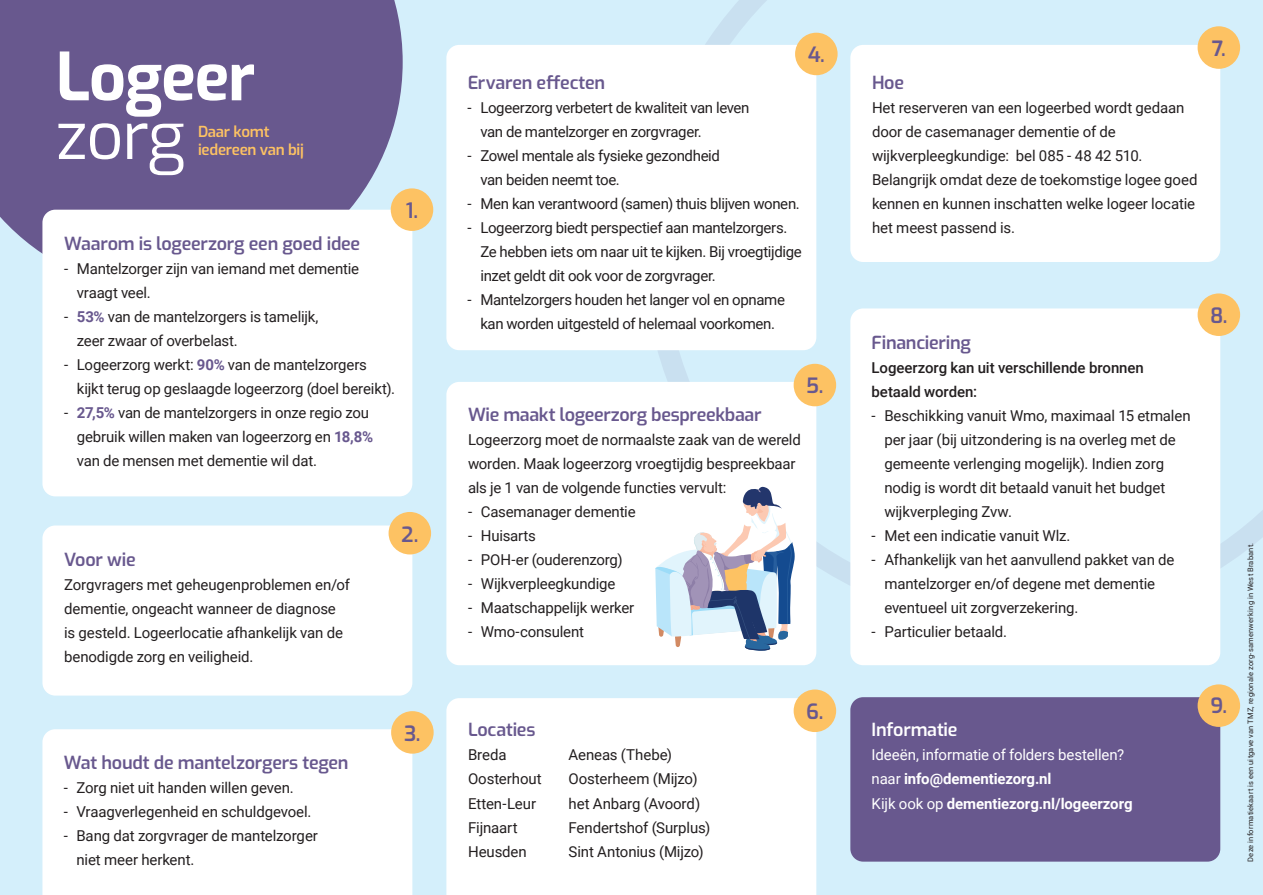
<style>
.page{position:relative;width:1263px;height:895px;background:#d4effb}
.page>*{position:absolute;margin:0;border:0;box-sizing:border-box;transform-origin:0 0}
.t1{font:700 66px "Exo";letter-spacing:-.02em;color:#fff}
.t2{font:66px "Exo";color:#fff}
.t3{font:600 21px "Exo";color:#68588e}
.t4{font:600 18px "Exo";letter-spacing:-.015em;color:#68588e}
.t5{font:600 18px "Exo";letter-spacing:-.015em;color:#fff}
.t6{font:600 15.15px/18.1px "Exo";letter-spacing:-.02em;color:#fdc263}
.t7{font:15px/24px "Roboto";letter-spacing:-.01em;color:#231f20}
.t8{font:15px/24px "Roboto";letter-spacing:-.01em;color:#fff}
.t9{font:500 15px/24px "Roboto";letter-spacing:-.005em;color:#231f20}
.t10{font:7.5px "Roboto";letter-spacing:.025em;color:#231f20}
.s1{font-weight:700;color:#68588e}
.s2{font-weight:700}
</style>
<div class="page">
<svg style="left:658px;top:0;width:605px;height:626px"></svg>
<div style="left:446px;top:45px;width:370px;height:305px;background:#fff;border-radius:13px"></div>
<div style="left:42px;top:729px;width:370px;height:166px;background:#fff"></div>
<div style="left:446px;top:382px;width:370px;height:283px;background:#fff;border-radius:13px"></div>
<div style="left:850px;top:45px;width:370px;height:217px;background:#fff;border-radius:13px"></div>
<div style="left:42px;top:525px;width:370px;height:171px;background:#fff;border-radius:13px"></div>
<div style="left:0;top:0;width:403px;height:254px;background:#68588e"></div>
<div style="left:389px;top:512px;width:42px;height:42px;background:#fdc263;border-radius:50%"></div>
<div style="left:795px;top:33px;width:43px;height:42px;background:#fdc263;border-radius:50%"></div>
<div style="left:391px;top:711px;width:43px;height:43px;background:#fdc263;border-radius:50%"></div>
<div style="left:794px;top:364px;width:42px;height:42px;background:#fdc263;border-radius:50%"></div>
<div style="left:1198px;top:26px;width:42px;height:43px;background:#fdc263;border-radius:50%"></div>
<div style="left:42px;top:210px;width:370px;height:286px;background:#fff;border-radius:13px"></div>
<div style="left:391px;top:188px;width:42px;height:43px;background:#fdc263;border-radius:50%"></div>
<div style="left:446px;top:698px;width:370px;height:197px;background:#fff"></div>
<div style="left:794px;top:689px;width:42px;height:43px;background:#fdc263;border-radius:50%"></div>
<div style="left:850px;top:308px;width:370px;height:357px;background:#fff;border-radius:13px"></div>
<div style="left:1198px;top:293px;width:42px;height:43px;background:#fdc263;border-radius:50%"></div>
<div style="left:850px;top:697px;width:370px;height:165px;background:#68588e;border-radius:13px"></div>
<div style="left:1198px;top:684px;width:42px;height:43px;background:#fdc263;border-radius:50%"></div>
<svg style="left:655px;top:486px;width:140px;height:165px"></svg>
<h1 class="t1" style="left:56px;top:26px;width:201px">Logeer</h1>
<h1 class="t2" style="left:56px;top:86px;width:131px">zorg</h1>
<p class="t6" style="left:198px;top:121px;width:107px">Daar komt iedereen van bij</p>
<p class="t4" style="left:64px;top:230px;width:298px">Waarom is logeerzorg een goed idee</p>
<p class="t7" style="left:77px;top:256px;width:284px;text-indent:-13px">- Mantelzorger zijn van iemand met dementie vraagt veel.</p>
<p class="t7" style="left:77px;top:304px;width:243px;text-indent:-13px">- <span class="s1">53%</span> van de mantelzorgers is tamelijk, zeer zwaar of overbelast.</p>
<p class="t7" style="left:77px;top:352px;width:320px;text-indent:-13px">- Logeerzorg werkt: <span class="s1">90%</span> van de mantelzorgers kijkt terug op geslaagde logeerzorg (doel bereikt).</p>
<p class="t7" style="left:77px;top:400px;width:298px;text-indent:-13px">- <span class="s1">27,5%</span> van de mantelzorgers in onze regio zou gebruik willen maken van logeerzorg en <span class="s1">18,8% </span>van de mensen met dementie wil dat.</p>
<h2 class="t3" style="left:406px;top:195px;width:14px">1.</h2>
<p class="t4" style="left:64px;top:546px;width:73px">Voor wie</p>
<p class="t7" style="left:64px;top:572px;width:287px">Zorgvragers met geheugenproblemen en/of dementie, ongeacht wanneer de diagnose is gesteld. Logeerlocatie afhankelijk van de benodigde zorg en veiligheid.</p>
<p class="t4" style="left:64px;top:749px;width:286px">Wat houdt de mantelzorgers tegen</p>
<p class="t7" style="left:64px;top:775px;width:232px">- Zorg niet uit handen willen geven.</p>
<p class="t7" style="left:64px;top:799px;width:249px">- Vraagverlegenheid en schuldgevoel.</p>
<p class="t7" style="left:76px;top:823px;width:243px;text-indent:-13px">- Bang dat zorgvrager de mantelzorger niet meer herkent.</p>
<h2 class="t3" style="left:401px;top:518px;width:19px">2.</h2>
<h2 class="t3" style="left:404px;top:717px;width:18px">3.</h2>
<h2 class="t3" style="left:808px;top:39px;width:19px">4.</h2>
<p class="t4" style="left:468px;top:69px;width:139px">Ervaren effecten</p>
<p class="t7" style="left:480px;top:95px;width:271px;text-indent:-13px">- Logeerzorg verbetert de kwaliteit van leven van de mantelzorger en zorgvrager.</p>
<p class="t7" style="left:480px;top:143px;width:241px;text-indent:-13px">- Zowel mentale als fysieke gezondheid van beiden neemt toe.</p>
<p class="t7" style="left:468px;top:191px;width:334px">- Men kan verantwoord (samen) thuis blijven wonen.</p>
<p class="t7" style="left:480px;top:215px;width:323px;text-indent:-13px">- Logeerzorg biedt perspectief aan mantelzorgers.<br>Ze hebben iets om naar uit te kijken. Bij vroegtijdige inzet geldt dit ook voor de zorgvrager.</p>
<p class="t7" style="left:468px;top:287px;width:319px;text-align:center">- Mantelzorgers houden het langer vol en opname kan worden uitgesteld of helemaal voorkomen.</p>
<h2 class="t3" style="left:806px;top:370px;width:19px">5.</h2>
<p class="t4" style="left:468px;top:401px;width:295px">Wie maakt logeerzorg bespreekbaar</p>
<p class="t7" style="left:468px;top:427px;width:334px">Logeerzorg moet de normaalste zaak van de wereld worden. Maak logeerzorg vroegtijdig bespreekbaar als je 1 van de volgende functies vervult:</p>
<p class="t7" style="left:468px;top:499px;width:169px">- Casemanager dementie</p>
<p class="t7" style="left:468px;top:523px;width:69px">- Huisarts</p>
<p class="t7" style="left:468px;top:547px;width:156px">- POH-er (ouderenzorg)</p>
<p class="t7" style="left:468px;top:571px;width:149px">- Wijkverpleegkundige</p>
<p class="t7" style="left:468px;top:595px;width:168px">- Maatschappelijk werker</p>
<p class="t7" style="left:468px;top:619px;width:118px">- Wmo-consulent</p>
<p class="t4" style="left:468px;top:716px;width:69px">Locaties</p>
<p class="t7" style="left:468px;top:743px;width:40px">Breda</p>
<p class="t7" style="left:569px;top:743px;width:105px">Aeneas (Thebe)</p>
<p class="t7" style="left:468px;top:767px;width:75px">Oosterhout</p>
<p class="t7" style="left:569px;top:767px;width:131px">Oosterheem (Mijzo)</p>
<p class="t7" style="left:468px;top:791px;width:70px">Etten-Leur</p>
<p class="t7" style="left:569px;top:791px;width:133px">het Anbarg (Avoord)</p>
<p class="t7" style="left:468px;top:815px;width:51px">Fijnaart</p>
<p class="t7" style="left:569px;top:815px;width:143px">Fendertshof (Surplus)</p>
<p class="t7" style="left:468px;top:839px;width:60px">Heusden</p>
<p class="t7" style="left:569px;top:839px;width:137px">Sint Antonius (Mijzo)</p>
<h2 class="t3" style="left:806px;top:696px;width:19px">6.</h2>
<p class="t4" style="left:872px;top:69px;width:34px">Hoe</p>
<p class="t7" style="left:872px;top:95px;width:327px">Het reserveren van een logeerbed wordt gedaan door de casemanager dementie of de wijkverpleegkundige: bel 085 - 48 42 510.<br>Belangrijk omdat deze de toekomstige logee goed kennen en kunnen inschatten welke logeer locatie het meest passend is.</p>
<h2 class="t3" style="left:1212px;top:33px;width:16px">7.</h2>
<p class="t4" style="left:872px;top:329px;width:101px">Financiering</p>
<p class="t9" style="left:872px;top:356px;width:274px">Logeerzorg kan uit verschillende bronnen betaald worden:</p>
<p class="t7" style="left:884px;top:404px;width:308px;text-indent:-13px">- Beschikking vanuit Wmo, maximaal 15 etmalen per jaar (bij uitzondering is na overleg met de gemeente verlenging mogelijk). Indien zorg nodig is wordt dit betaald vanuit het budget wijkverpleging Zvw.</p>
<p class="t7" style="left:872px;top:524px;width:200px">- Met een indicatie vanuit Wlz.</p>
<p class="t7" style="left:884px;top:548px;width:292px;text-indent:-13px">- Afhankelijk van het aanvullend pakket van de mantelzorger en/of degene met dementie eventueel uit zorgverzekering.</p>
<p class="t7" style="left:872px;top:620px;width:137px">- Particulier betaald.</p>
<p class="t5" style="left:872px;top:716px;width:87px">Informatie</p>
<p class="t8" style="left:872px;top:743px;width:263px">Ideeën, informatie of folders bestellen? naar <span class="s2">info@dementiezorg.nl<br></span>Kijk ook op <span class="s2">dementiezorg.nl/logeerzorg</span></p>
<h2 class="t3" style="left:1210px;top:300px;width:19px">8.</h2>
<h2 class="t3" style="left:1210px;top:690px;width:18px">9.</h2>
<p class="t10" style="left:1245px;top:862px;width:321px;rotate:-90deg">Deze informatiekaart is een uitgave van TMZ, regionale zorg-samenwerking in West Brabant.</p>
</div>
